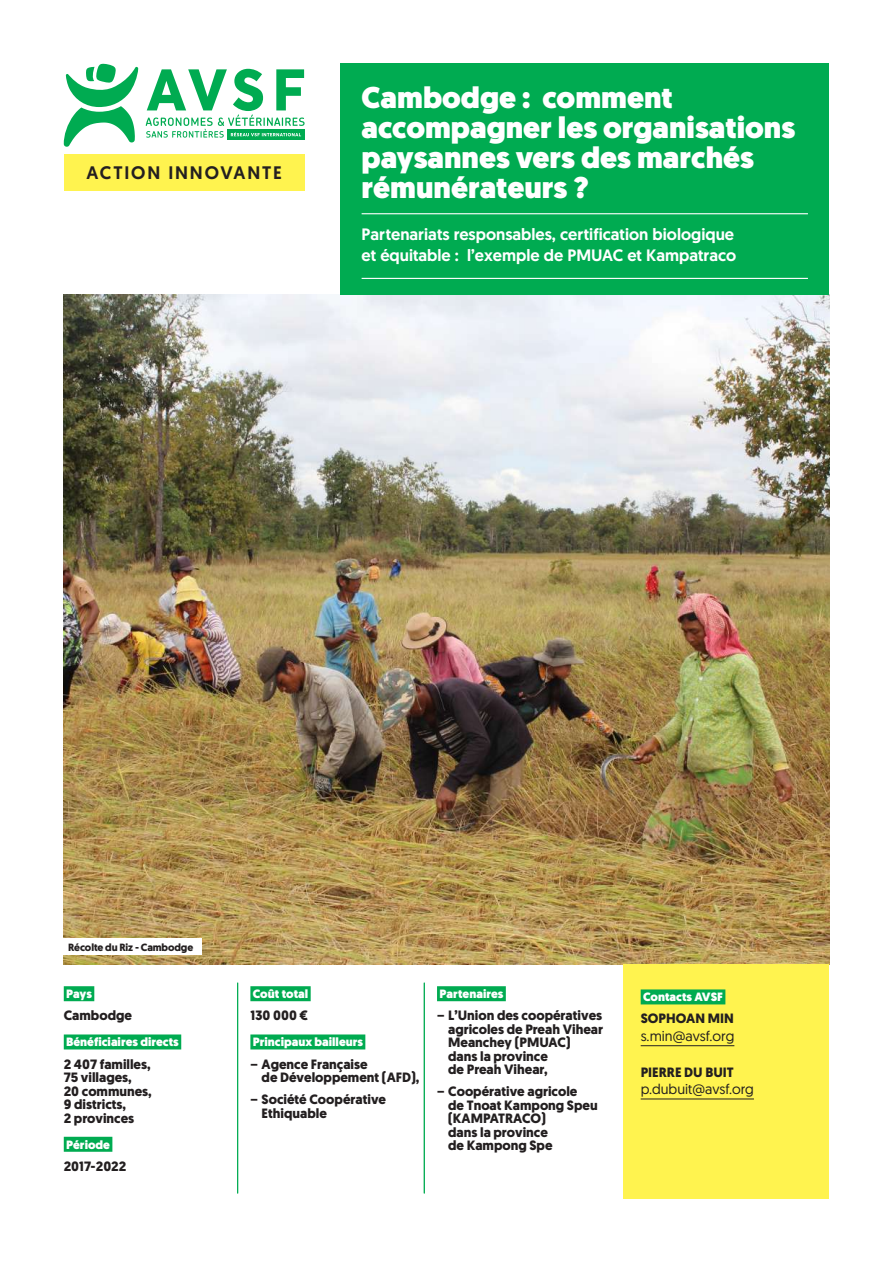
<style>
.page{position:relative;width:893px;height:1263px;background:#fff}
.page>*{position:absolute;margin:0;border:0;box-sizing:border-box;transform-origin:0 0}
.t1{font:900 30px/30px "Geomanist";color:#fff}
.t2{font:500 18.15px "Geomanist";letter-spacing:.1em;color:#231f20}
.t3{font:500 16.5px/21px "Geomanist";color:#fff}
.t4{font:14.25px "Geomanist";color:#231f20}
.t5{font:700 13.5px/13.5px "Geomanist";color:#231f20}
.t6{font:900 12px "Geomanist";color:#fff}
.t7{font:700 10.5px "Geomanist";letter-spacing:-.01em;color:#231f20}
</style>
<div class="page">
<svg style="left:64px;top:64px;width:74px;height:83px"></svg>
<div style="left:227px;top:129px;width:78px;height:11px;background:#00ab51"></div>
<svg style="left:146px;top:69px;width:159px;height:69px"></svg>
<img style="left:64px;top:295px;width:765px;height:670px">
<div style="left:340px;top:64px;width:489px;height:231px;background:#00ab51"></div>
<hr style="left:362px;top:213px;width:446px;height:1px;background:#fff">
<hr style="left:362px;top:278px;width:446px;height:1px;background:#fff">
<div style="left:64px;top:154px;width:241px;height:37px;background:#fff34f"></div>
<div style="left:64px;top:986px;width:30px;height:15px;background:#00ab51"></div>
<div style="left:64px;top:1034px;width:117px;height:15px;background:#00ab51"></div>
<div style="left:64px;top:1137px;width:48px;height:15px;background:#00ab51"></div>
<div style="left:250px;top:986px;width:61px;height:15px;background:#00ab51"></div>
<div style="left:250px;top:1034px;width:115px;height:15px;background:#00ab51"></div>
<div style="left:437px;top:986px;width:69px;height:15px;background:#00ab51"></div>
<hr style="left:237px;top:983px;width:1px;height:210px;background:#00ab51">
<hr style="left:424px;top:983px;width:1px;height:210px;background:#00ab51">
<div style="left:624px;top:965px;width:205px;height:234px;background:#fff34f"></div>
<div style="left:641px;top:989px;width:84px;height:15px;background:#00ab51"></div>
<hr style="left:641px;top:1045px;width:93px;height:1px;background:#231f20">
<hr style="left:641px;top:1098px;width:113px;height:1px;background:#231f20">
<div style="left:64px;top:938px;width:138px;height:17px;background:#fff"></div>
<h2 class="t2" style="left:87px;top:161px;width:197px">ACTION INNOVANTE</h2>
<h1 class="t1" style="left:362px;top:82px;width:435px">Cambodge : comment accompagner les organisations paysannes vers des marchés rémunérateurs ?</h1>
<p class="t3" style="left:362px;top:223px;width:376px">Partenariats responsables, certification biologique et équitable : l’exemple de PMUAC et Kampatraco</p>
<p class="t7" style="left:68px;top:940px;width:127px">Récolte du Riz - Cambodge</p>
<p class="t6" style="left:66px;top:986px;width:27px">Pays</p>
<p class="t5" style="left:64px;top:1009px;width:70px">Cambodge</p>
<p class="t6" style="left:66px;top:1034px;width:114px">Bénéficiaires directs</p>
<p class="t5" style="left:64px;top:1057px;width:90px">2 407 familles,<br>75 villages,<br>20 communes,<br>9 districts,<br>2 provinces</p>
<p class="t6" style="left:66px;top:1136px;width:45px">Période</p>
<p class="t5" style="left:64px;top:1159px;width:64px">2017-2022</p>
<p class="t6" style="left:253px;top:986px;width:57px">Coût total</p>
<p class="t5" style="left:250px;top:1009px;width:60px">130 000 €</p>
<p class="t6" style="left:253px;top:1034px;width:112px">Principaux bailleurs</p>
<p class="t5" style="left:262px;top:1057px;width:159px;text-indent:-11px">− Agence Française<br>de Développement (AFD),</p>
<p class="t5" style="left:262px;top:1092px;width:126px;text-indent:-11px">− Société Coopérative<br>Ethiquable</p>
<p class="t6" style="left:439px;top:986px;width:65px">Partenaires</p>
<p class="t5" style="left:448px;top:1009px;width:156px;text-indent:-11px">− L’Union des coopératives agricoles de Preah Vihear<br>Meanchey (PMUAC) dans la province<br>de Preah Vihear,</p>
<p class="t5" style="left:448px;top:1085px;width:151px;text-indent:-11px">− Coopérative agricole<br>de Tnoat Kampong Speu (KAMPATRACO)<br>dans la province<br>de Kampong Spe</p>
<p class="t6" style="left:643px;top:989px;width:81px">Contacts AVSF</p>
<p class="t5" style="left:641px;top:1012px;width:95px">SOPHOAN MIN</p>
<p class="t4" style="left:641px;top:1027px;width:95px">s.min@avsf.org</p>
<p class="t5" style="left:641px;top:1065px;width:95px">PIERRE DU BUIT</p>
<p class="t4" style="left:641px;top:1080px;width:115px">p.dubuit@avsf.org</p>
</div>
